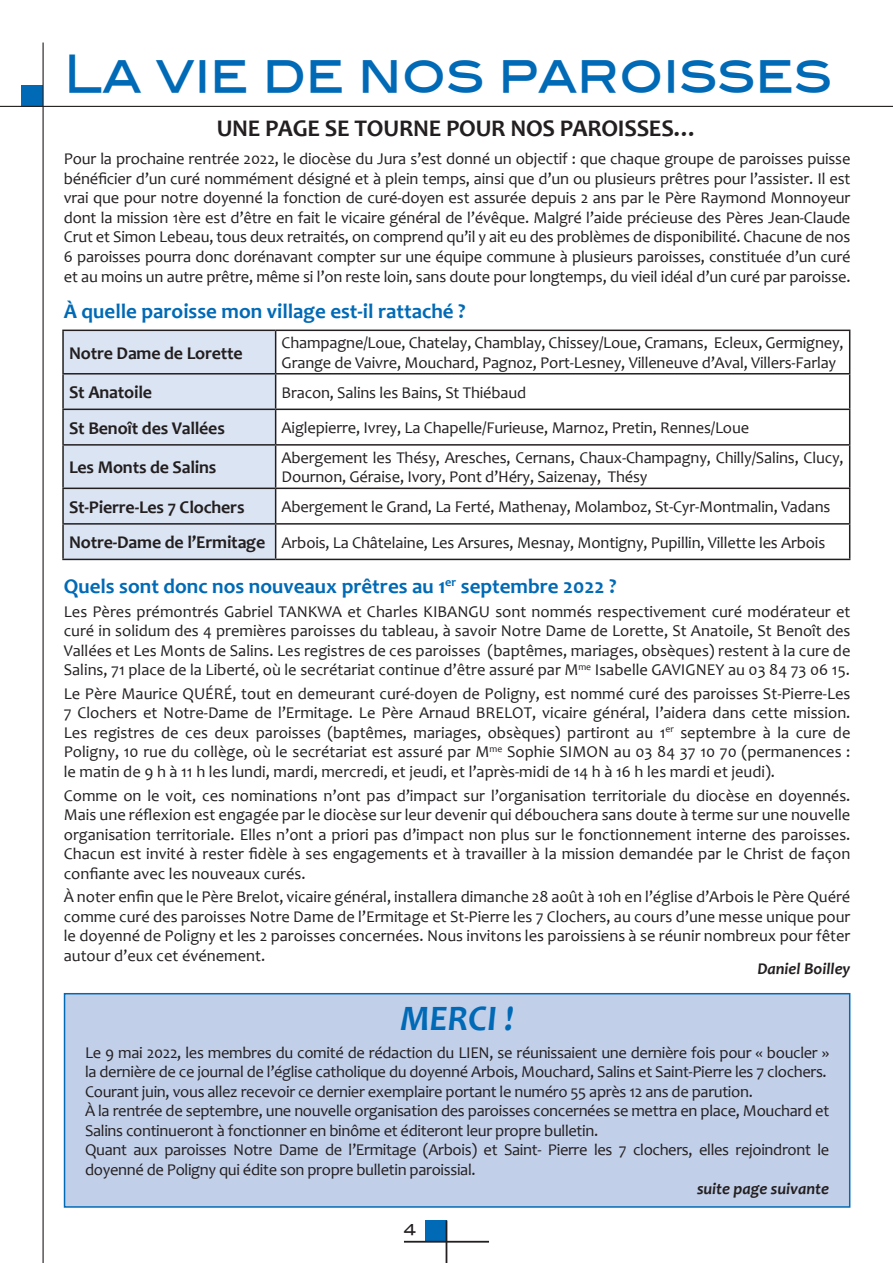
<style>
.page{position:relative;width:893px;height:1263px;background:#fff}
.page>*{position:absolute;margin:0;border:0;box-sizing:border-box;transform-origin:0 0}
.t1{font:51px "Blair Md ITCTT Medium";color:#016ab6;scale:.92 1}
.t2{font:italic 700 36px "Candara";color:#016ab6}
.t3{font:700 24px "Candara";letter-spacing:-.01em;color:#231f20}
.t4{font:700 21px "Candara";color:#016ab6}
.t5{font:700 18px "Candara";letter-spacing:-.01em;color:#231f20}
.t6{font:16.5px/19.5px "Candara";letter-spacing:-.01em;color:#231f20;text-align:justify}
.t7{font:italic 700 16.5px "Candara";color:#231f20}
.t8{font:15px "Blair Md ITCTT Medium";color:#231f20}
.s1{font-weight:700;font-size:18px}
</style>
<div class="page">
<div style="left:64px;top:993px;width:786px;height:215px;background:#c2cfe9;border:2px solid #016ab6"></div>
<div style="left:425px;top:1220px;width:21px;height:22px;background:#016ab6"></div>
<hr style="left:446px;top:1220px;width:1px;height:43px;background:#231f20">
<hr style="left:404px;top:1241px;width:85px;height:1px;background:#231f20">
<div style="left:21px;top:85px;width:22px;height:21px;background:#016ab6"></div>
<hr style="left:43px;top:43px;width:1px;height:1220px;background:#231f20">
<hr style="left:0;top:106px;width:893px;height:1px;background:#231f20">
<div style="left:64px;top:331px;width:211px;height:228px;background:#dbe4f3"></div>
<hr style="left:62px;top:330px;width:214px;height:1px;background:#231f20">
<hr style="left:62px;top:331px;width:2px;height:42px;background:#231f20">
<hr style="left:276px;top:330px;width:574px;height:1px;background:#231f20">
<hr style="left:275px;top:331px;width:1px;height:42px;background:#231f20">
<hr style="left:849px;top:331px;width:1px;height:42px;background:#231f20">
<hr style="left:62px;top:373px;width:214px;height:1px;background:#231f20">
<hr style="left:62px;top:374px;width:2px;height:35px;background:#231f20">
<hr style="left:276px;top:373px;width:574px;height:1px;background:#231f20">
<hr style="left:275px;top:374px;width:1px;height:35px;background:#231f20">
<hr style="left:849px;top:374px;width:1px;height:35px;background:#231f20">
<hr style="left:62px;top:409px;width:214px;height:1px;background:#231f20">
<hr style="left:62px;top:410px;width:2px;height:34px;background:#231f20">
<hr style="left:276px;top:409px;width:574px;height:1px;background:#231f20">
<hr style="left:275px;top:410px;width:1px;height:34px;background:#231f20">
<hr style="left:849px;top:410px;width:1px;height:34px;background:#231f20">
<hr style="left:62px;top:444px;width:214px;height:2px;background:#231f20">
<hr style="left:62px;top:446px;width:2px;height:42px;background:#231f20">
<hr style="left:276px;top:444px;width:574px;height:2px;background:#231f20">
<hr style="left:275px;top:446px;width:1px;height:42px;background:#231f20">
<hr style="left:849px;top:446px;width:1px;height:42px;background:#231f20">
<hr style="left:62px;top:488px;width:214px;height:1px;background:#231f20">
<hr style="left:62px;top:489px;width:2px;height:34px;background:#231f20">
<hr style="left:276px;top:488px;width:574px;height:1px;background:#231f20">
<hr style="left:275px;top:489px;width:1px;height:34px;background:#231f20">
<hr style="left:849px;top:489px;width:1px;height:34px;background:#231f20">
<hr style="left:62px;top:523px;width:214px;height:2px;background:#231f20">
<hr style="left:62px;top:525px;width:2px;height:34px;background:#231f20">
<hr style="left:276px;top:523px;width:574px;height:2px;background:#231f20">
<hr style="left:275px;top:525px;width:1px;height:34px;background:#231f20">
<hr style="left:849px;top:525px;width:1px;height:34px;background:#231f20">
<hr style="left:62px;top:559px;width:214px;height:1px;background:#231f20">
<hr style="left:276px;top:559px;width:574px;height:1px;background:#231f20">
<h1 class="t1" style="left:64px;top:32px;width:836px">La vie de nos paroisses</h1>
<h3 class="t3" style="left:217px;top:114px;width:482px">UNE PAGE SE TOURNE POUR NOS PAROISSES…</h3>
<p class="t6" style="left:64px;top:149px;width:788px">Pour la prochaine rentrée 2022, le diocèse du Jura s’est donné un objectif : que chaque groupe de paroisses puisse bénéficier d’un curé nommément désigné et à plein temps, ainsi que d’un ou plusieurs prêtres pour l’assister. Il est vrai que pour notre doyenné la fonction de curé-doyen est assurée depuis 2 ans par le Père Raymond Monnoyeur dont la mission 1ère est d’être en fait le vicaire général de l’évêque. Malgré l’aide précieuse des Pères Jean-Claude Crut et Simon Lebeau, tous deux retraités, on comprend qu’il y ait eu des problèmes de disponibilité. Chacune de nos 6 paroisses pourra donc dorénavant compter sur une équipe commune à plusieurs paroisses, constituée d’un curé et au moins un autre prêtre, même si l’on reste loin, sans doute pour longtemps, du vieil idéal d’un curé par paroisse.</p>
<p class="t4" style="left:64px;top:298px;width:403px">À quelle paroisse mon village est-il rattaché ?</p>
<p class="t5" style="left:69px;top:342px;width:175px">Notre Dame de Lorette</p>
<p class="t6" style="left:282px;top:333px;width:564px">Champagne/Loue, Chatelay, Chamblay, Chissey/Loue, Cramans, Ecleux, Germigney,<br>Grange de Vaivre, Mouchard, Pagnoz, Port-Lesney, Villeneuve d’Aval, Villers-Farlay</p>
<p class="t5" style="left:69px;top:381px;width:85px">St Anatoile</p>
<p class="t6" style="left:282px;top:382px;width:246px">Bracon, Salins les Bains, St Thiébaud</p>
<p class="t5" style="left:69px;top:417px;width:157px">St Benoît des Vallées</p>
<p class="t6" style="left:282px;top:418px;width:469px">Aiglepierre, Ivrey, La Chapelle/Furieuse, Marnoz, Pretin, Rennes/Loue</p>
<p class="t5" style="left:69px;top:456px;width:149px">Les Monts de Salins</p>
<p class="t6" style="left:282px;top:448px;width:564px">Abergement les Thésy, Aresches, Cernans, Chaux-Champagny, Chilly/Salins, Clucy,<br>Dournon, Géraise, Ivory, Pont d’Héry, Saizenay, Thésy</p>
<p class="t5" style="left:69px;top:496px;width:177px">St-Pierre-Les 7 Clochers</p>
<p class="t6" style="left:69px;top:489px;width:763px;line-height:35.5px;text-indent:213px">Abergement le Grand, La Ferté, Mathenay, Molamboz, St-Cyr-Montmalin, Vadans<br><span class="s1">Notre-Dame de l’Ermitage</span> Arbois, La Châtelaine, Les Arsures, Mesnay, Montigny, Pupillin, Villette les Arbois</p>
<p class="t4" style="left:64px;top:573px;width:554px">Quels sont donc nos nouveaux prêtres au 1<sup>er</sup> septembre 2022 ?</p>
<p class="t6" style="left:64px;top:601px;width:788px">Les Pères prémontrés Gabriel TANKWA et Charles KIBANGU sont nommés respectivement curé modérateur et curé in solidum des 4 premières paroisses du tableau, à savoir Notre Dame de Lorette, St Anatoile, St Benoît des Vallées et Les Monts de Salins. Les registres de ces paroisses (baptêmes, mariages, obsèques) restent à la cure de Salins, 71 place de la Liberté, où le secrétariat continue d’être assuré par M<sup>me</sup> Isabelle GAVIGNEY au 03 84 73 06 15.</p>
<p class="t6" style="left:64px;top:684px;width:788px">Le Père Maurice QUÉRÉ, tout en demeurant curé-doyen de Poligny, est nommé curé des paroisses St-Pierre-Les 7 Clochers et Notre-Dame de l’Ermitage. Le Père Arnaud BRELOT, vicaire général, l’aidera dans cette mission.<br>Les registres de ces deux paroisses (baptêmes, mariages, obsèques) partiront au 1<sup>er</sup> septembre à la cure de Poligny, 10 rue du collège, où le secrétariat est assuré par M<sup>me</sup> Sophie SIMON au 03 84 37 10 70 (permanences : le matin de 9 h à 11 h les lundi, mardi, mercredi, et jeudi, et l’après-midi de 14 h à 16 h les mardi et jeudi).</p>
<p class="t6" style="left:64px;top:785px;width:788px">Comme on le voit, ces nominations n’ont pas d’impact sur l’organisation territoriale du diocèse en doyennés.<br>Mais une réflexion est engagée par le diocèse sur leur devenir qui débouchera sans doute à terme sur une nouvelle organisation territoriale. Elles n’ont a priori pas d’impact non plus sur le fonctionnement interne des paroisses.<br>Chacun est invité à rester fidèle à ses engagements et à travailler à la mission demandée par le Christ de façon confiante avec les nouveaux curés.</p>
<p class="t6" style="left:64px;top:887px;width:788px">À noter enfin que le Père Brelot, vicaire général, installera dimanche 28 août à 10h en l’église d’Arbois le Père Quéré comme curé des paroisses Notre Dame de l’Ermitage et St-Pierre les 7 Clochers, au cours d’une messe unique pour le doyenné de Poligny et les 2 paroisses concernées. Nous invitons les paroissiens à se réunir nombreux pour fêter autour d’eux cet événement.</p>
<p class="t7" style="left:757px;top:959px;width:95px">Daniel Boilley</p>
<h2 class="t2" style="left:400px;top:996px;width:115px">MERCI !</h2>
<p class="t6" style="left:85px;top:1042px;width:746px;text-align:left">Le 9 mai 2022, les membres du comité de rédaction du LIEN, se réunissaient une dernière fois pour « boucler » la dernière de ce journal de l’église catholique du doyenné Arbois, Mouchard, Salins et Saint-Pierre les 7 clochers.<br>Courant juin, vous allez recevoir ce dernier exemplaire portant le numéro 55 après 12 ans de parution.<br>À la rentrée de septembre, une nouvelle organisation des paroisses concernées se mettra en place, Mouchard et Salins continueront à fonctionner en binôme et éditeront leur propre bulletin.<br>Quant aux paroisses Notre Dame de l’Ermitage (Arbois) et Saint- Pierre les 7 clochers, elles rejoindront le doyenné de Poligny qui édite son propre bulletin paroissial.</p>
<p class="t7" style="left:697px;top:1179px;width:134px">suite page suivante</p>
<p class="t8" style="left:404px;top:1217px;width:14px">4</p>
</div>
